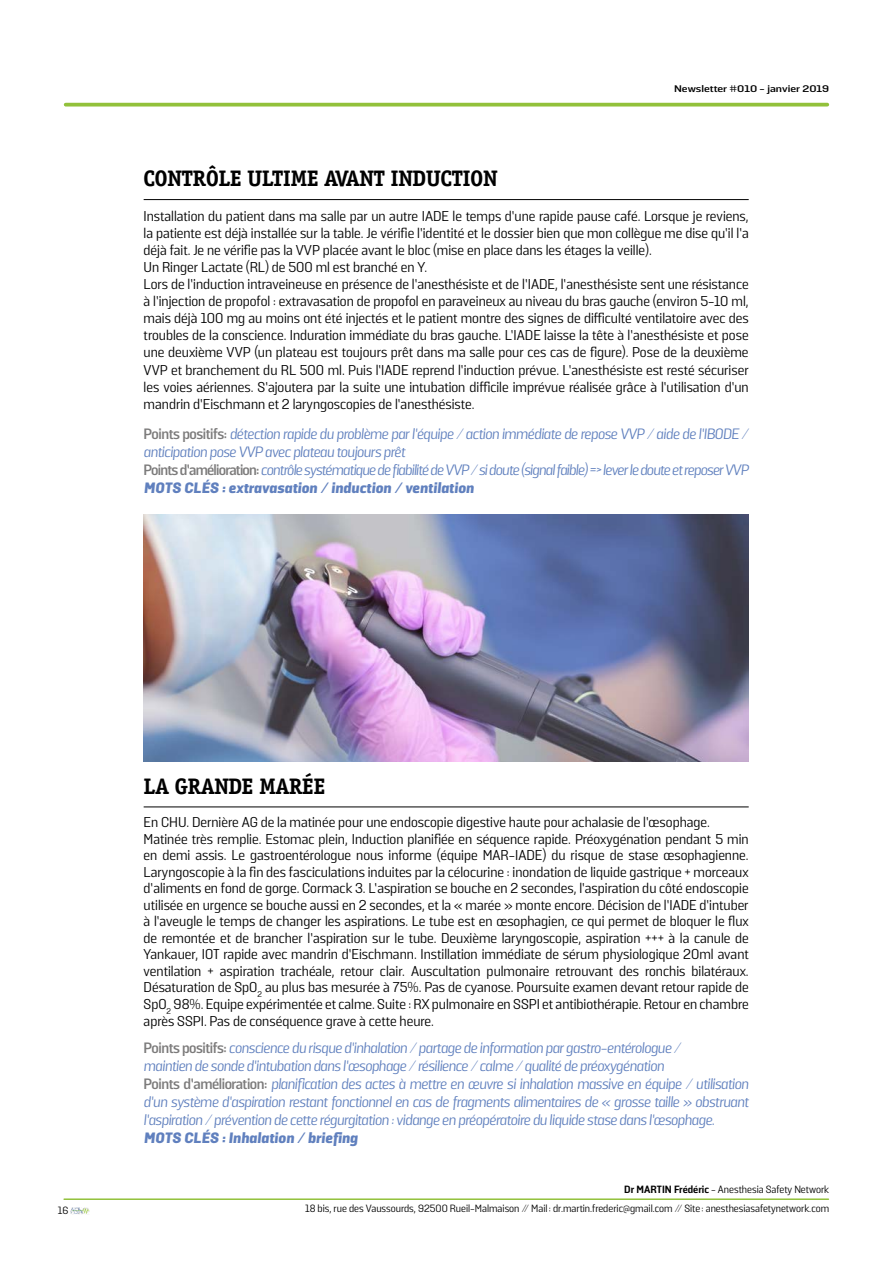
<style>
.page{position:relative;width:893px;height:1263px;background:#fff}
.page>*{position:absolute;margin:0;border:0;box-sizing:border-box;transform-origin:0 0}
.t1{font:700 22.5px "Officina Serif";letter-spacing:-.03em;color:#000}
.t2{font:italic 15px/18px "Solido";letter-spacing:-.03em;color:#6080be}
.t3{font:italic 800 15px "Solido";color:#6080be}
.t4{font:14.25px/16.5px "Solido";color:#000}
.t5{font:10.5px/19px "Solido";color:#000;text-align:right}
.t6{font:700 9.6px "Solido";color:#000;scale:1.25 1}
.s1{font-weight:700;font-style:normal;color:#7c7b7b}
.s2{font-weight:800}
</style>
<div class="page">
<img style="left:71px;top:1207px;width:18px;height:7px">
<hr style="left:64px;top:1198px;width:764px;height:2px;background:#92c13b">
<svg style="left:66px;top:103px;width:761px;height:4px;background:#9fc852"></svg>
<img style="left:144px;top:515px;width:604px;height:247px">
<hr style="left:144px;top:199px;width:605px;height:1px;background:#000">
<hr style="left:144px;top:806px;width:605px;height:1px;background:#000">
<p class="t6" style="left:674px;top:83px;width:125px">Newsletter #010 - janvier 2019</p>
<h1 class="t1" style="left:144px;top:165px;width:356px">CONTRÔLE ULTIME AVANT INDUCTION</h1>
<p class="t4" style="left:144px;top:208px;width:607px;line-height:17.1px">Installation du patient dans ma salle par un autre IADE le temps d’une rapide pause café. Lorsque je reviens, la patiente est déjà installée sur la table. Je vérifie l’identité et le dossier bien que mon collègue me dise qu’il l’a déjà fait. Je ne vérifie pas la VVP placée avant le bloc (mise en place dans les étages la veille).<br>Un Ringer Lactate (RL) de 500 ml est branché en Y.<br>Lors de l’induction intraveineuse en présence de l’anesthésiste et de l’IADE, l’anesthésiste sent une résistance à l’injection de propofol : extravasation de propofol en paraveineux au niveau du bras gauche (environ 5-10 ml, mais déjà 100 mg au moins ont été injectés et le patient montre des signes de difficulté ventilatoire avec des troubles de la conscience. Induration immédiate du bras gauche. L’IADE laisse la tête à l’anesthésiste et pose une deuxième VVP (un plateau est toujours prêt dans ma salle pour ces cas de figure). Pose de la deuxième VVP et branchement du RL 500 ml. Puis l’IADE reprend l’induction prévue. L’anesthésiste est resté sécuriser les voies aériennes. S’ajoutera par la suite une intubation difficile imprévue réalisée grâce à l’utilisation d’un mandrin d’Eischmann et 2 laryngoscopies de l’anesthésiste.</p>
<p class="t2" style="left:144px;top:425px;width:606px"><span class="s1">Points positifs:</span> détection rapide du problème par l’équipe / action immédiate de repose VVP / aide de l’IBODE / anticipation pose VVP avec plateau toujours prêt<br><span class="s1">Points d’amélioration:</span> contrôle systématique de fiabilité de VVP / si doute (signal faible) =&gt; lever le doute et reposer VVP <span class="s2">MOTS CLÉS : extravasation / induction / ventilation</span></p>
<p class="t5" style="left:58px;top:1201px;width:12px">16</p>
<h1 class="t1" style="left:144px;top:772px;width:183px">LA GRANDE MARÉE</h1>
<p class="t4" style="left:144px;top:815px;width:607px">En CHU. Dernière AG de la matinée pour une endoscopie digestive haute pour achalasie de l’œsophage.<br>Matinée très remplie. Estomac plein, Induction planifiée en séquence rapide. Préoxygénation pendant 5 min en demi assis. Le gastroentérologue nous informe (équipe MAR-IADE) du risque de stase œsophagienne.<br>Laryngoscopie à la fin des fasciculations induites par la célocurine : inondation de liquide gastrique + morceaux d’aliments en fond de gorge. Cormack 3. L’aspiration se bouche en 2 secondes, l’aspiration du côté endoscopie utilisée en urgence se bouche aussi en 2 secondes, et la « marée » monte encore. Décision de l’IADE d’intuber à l’aveugle le temps de changer les aspirations. Le tube est en œsophagien, ce qui permet de bloquer le flux de remontée et de brancher l’aspiration sur le tube. Deuxième laryngoscopie, aspiration +++ à la canule de Yankauer, IOT rapide avec mandrin d’Eischmann. Instillation immédiate de sérum physiologique 20ml avant ventilation + aspiration trachéale, retour clair. Auscultation pulmonaire retrouvant des ronchis bilatéraux.<br>Désaturation de SpO<sub>2</sub> au plus bas mesurée à 75%. Pas de cyanose. Poursuite examen devant retour rapide de SpO<sub>2</sub> 98%. Equipe expérimentée et calme. Suite : RX pulmonaire en SSPI et antibiothérapie. Retour en chambre après SSPI. Pas de conséquence grave à cette heure.</p>
<p class="t2" style="left:144px;top:1039px;width:607px"><span class="s1">Points positifs:</span> conscience du risque d’inhalation / partage de information par gastro-entérologue /<br>maintien de sonde d’intubation dans l’œsophage / résilience / calme / qualité de préoxygénation<br><span class="s1">Points d’amélioration:</span> planification des actes à mettre en œuvre si inhalation massive en équipe / utilisation d’un système d’aspiration restant fonctionnel en cas de fragments alimentaires de « grosse taille » obstruant l’aspiration / prévention de cette régurgitation : vidange en préopératoire du liquide stase dans l’œsophage.</p>
<p class="t3" style="left:144px;top:1129px;width:216px">MOTS CLÉS : Inhalation / briefing</p>
<p class="t5" style="left:305px;top:1180px;width:526px"><span class="s2">Dr MARTIN Frédéric</span> - Anesthesia Safety Network<br>18 bis, rue des Vaussourds, 92500 Rueil-Malmaison // Mail : dr.martin.frederic@gmail.com // Site : anesthesiasafetynetwork.com</p>
</div>
